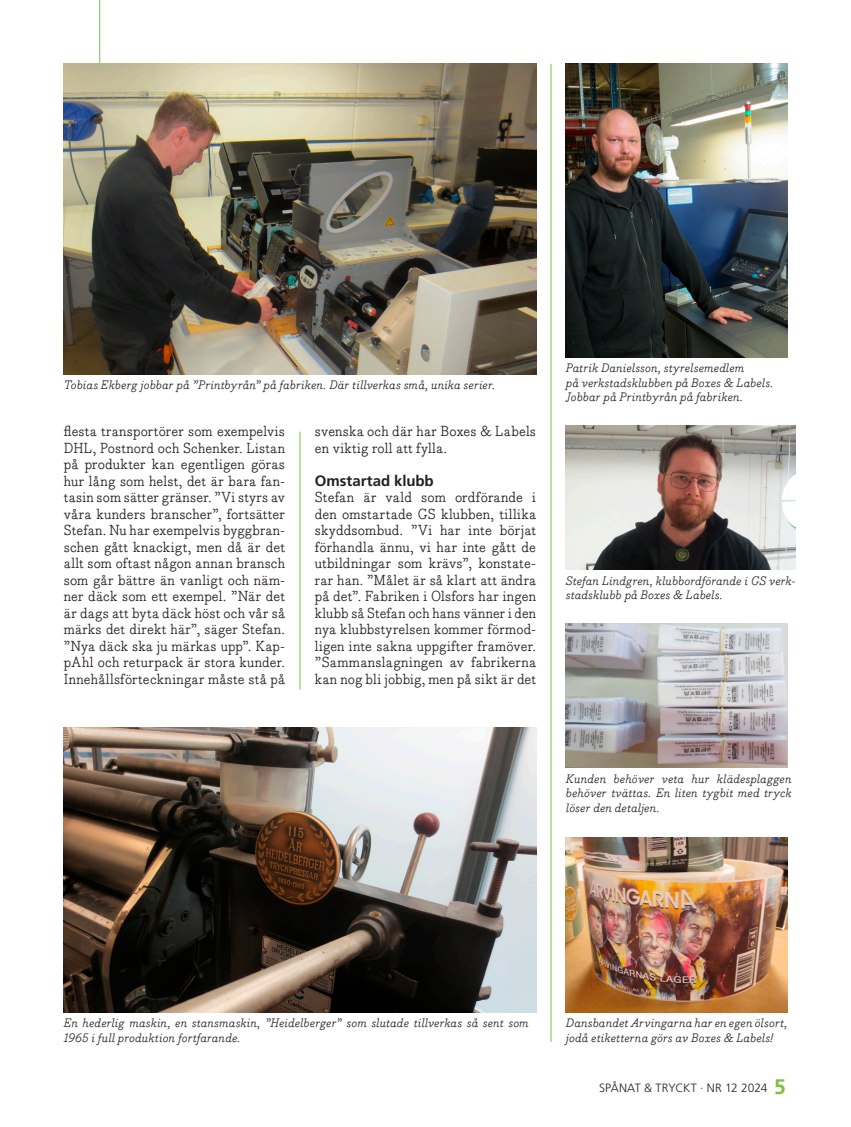
<style>
.page{position:relative;width:851px;height:1127px;background:#fff}
.page>*{position:absolute;margin:0;border:0;box-sizing:border-box;transform-origin:0 0}
.t1{font:700 15px "Frutiger LT Std";color:#231f20}
.t2{font:14.25px/16.5px "Bodoni Egyptian Pro";letter-spacing:.015em;color:#231f20;text-align:justify}
.t3{font:italic 12px/14.4px "Bodoni Egyptian Pro";letter-spacing:.02em;color:#231f20}
.t4{font:300 12px "Frutiger LT Std";letter-spacing:-.01em;color:#231f20}
.s1{font-weight:700;font-size:21px;color:#7bc142}
</style>
<div class="page">
<hr style="left:99px;top:0;width:1px;height:173px;background:#7bc142">
<hr style="left:550px;top:64px;width:1px;height:978px;background:#7bc142">
<img style="left:566px;top:838px;width:221px;height:174px">
<img style="left:64px;top:727px;width:472px;height:285px">
<img style="left:566px;top:64px;width:221px;height:293px">
<img style="left:566px;top:425px;width:229px;height:145px">
<img style="left:64px;top:64px;width:472px;height:310px">
<img style="left:566px;top:623px;width:221px;height:144px">
<hr style="left:299px;top:432px;width:1px;height:258px;background:#7bc142">
<p class="t3" style="left:64px;top:379px;width:432px">Tobias Ekberg jobbar på ”Printbyrån” på fabriken. Där tillverkas små, unika serier.</p>
<p class="t2" style="left:64px;top:424px;width:223px">flesta transportörer som exempelvis DHL, Postnord och Schenker. Listan på produkter kan egentligen göras hur lång som helst, det är bara fan&shy;tasin som sätter gränser. ”Vi styrs av våra kunders branscher”, fortsätter Stefan. Nu har exempelvis byggbran&shy;schen gått knackigt, men då är det allt som oftast någon annan bransch som går bättre än vanligt och näm&shy;ner däck som ett exempel. ”När det är dags att byta däck höst och vår så märks det direkt här”, säger Stefan. ”Nya däck ska ju märkas upp”. Kap&shy;pAhl och returpack är stora kunder.<br>Innehållsförteckningar måste stå på</p>
<p class="t2" style="left:315px;top:424px;width:223px">svenska och där har Boxes &amp; Labels en viktig roll att fylla.</p>
<p class="t1" style="left:315px;top:472px;width:120px">Omstartad klubb</p>
<p class="t2" style="left:315px;top:490px;width:223px">Stefan är vald som ordförande i den omstartade GS klubben, tillika skyddsombud. ”Vi har inte börjat förhandla ännu, vi har inte gått de utbildningar som krävs”, konstate&shy;rar han. ”Målet är så klart att ändra på det”. Fabriken i Olsfors har ingen klubb så Stefan och hans vänner i den nya klubbstyrelsen kommer förmod&shy;ligen inte sakna uppgifter framöver. ”Sammanslagningen av fabrikerna kan nog bli jobbig, men på sikt är det</p>
<p class="t3" style="left:566px;top:362px;width:209px">Patrik Danielsson, styrelsemedlem<br>på verkstadsklubben på Boxes &amp; Labels.<br>Jobbar på Printbyrån på fabriken.</p>
<p class="t3" style="left:566px;top:574px;width:231px">Stefan Lindgren, klubbordförande i GS verk&shy;stadsklubb på Boxes &amp; Labels.</p>
<p class="t3" style="left:566px;top:772px;width:227px;text-align:justify">Kunden behöver veta hur klädesplaggen behöver tvättas. En liten tygbit med tryck löser den detaljen.</p>
<p class="t3" style="left:64px;top:1016px;width:466px">En hederlig maskin, en stansmaskin, ”Heidelberger” som slutade tillverkas så sent som<br>1965 i full produktion fortfarande.</p>
<p class="t3" style="left:566px;top:1016px;width:223px">Dansbandet Arvingarna har en egen ölsort, jodå etiketterna görs av Boxes &amp; Labels!</p>
<p class="t4" style="left:599px;top:1081px;width:188px">SPÅNAT &amp; TRYCKT · NR 12 2024 <span class="s1">5</span></p>
</div>
